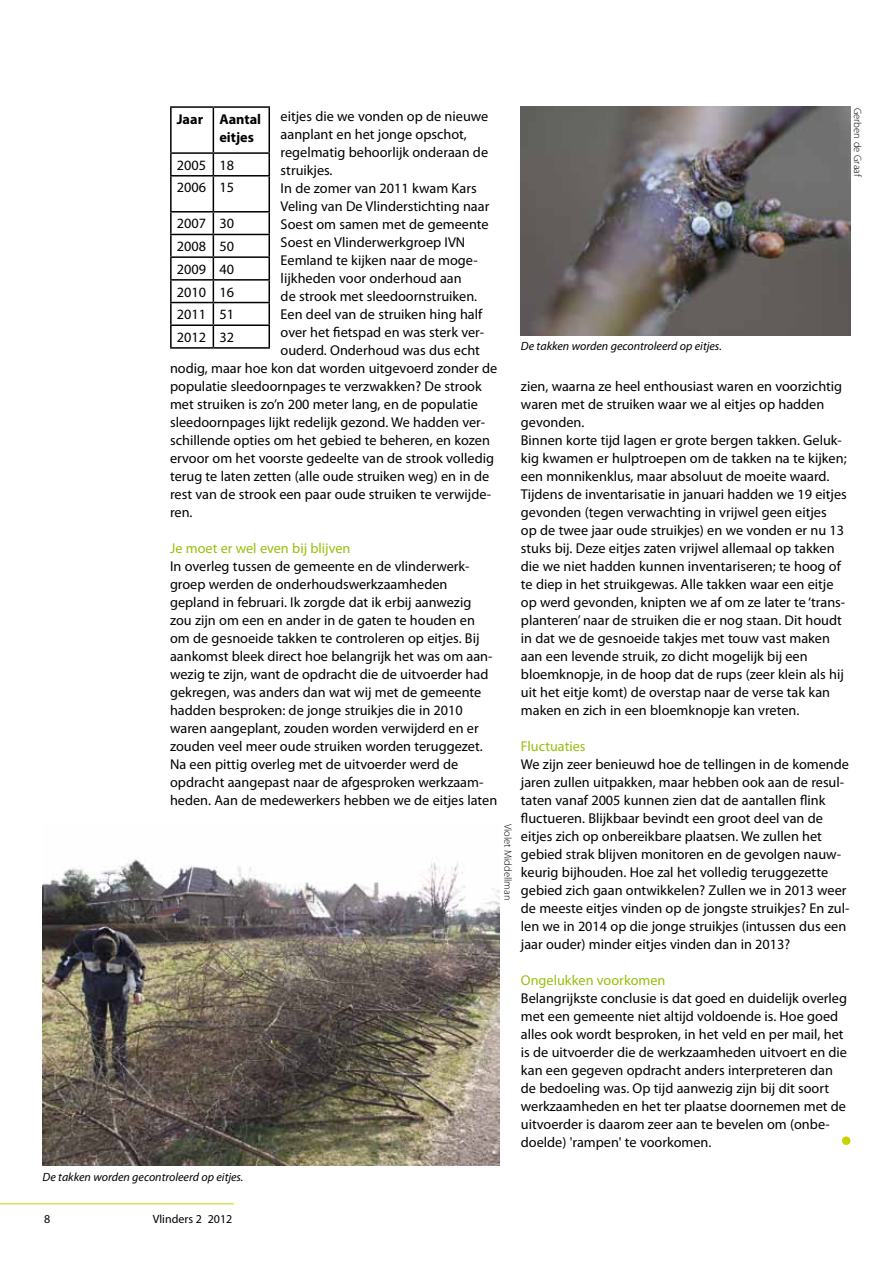
<style>
.page{position:relative;width:893px;height:1263px;background:#fff}
.page>*{position:absolute;margin:0;border:0;box-sizing:border-box;transform-origin:0 0}
.t1{font:14.25px/18px "Myriad Pro";color:#000}
.t2{font:14.25px "Myriad Pro";color:#97bf0d}
.t3{font:700 14.25px/18px "Myriad Pro";color:#000}
.t4{font:italic 12px "Myriad Pro";color:#000}
.t5{font:12px "Myriad Pro";color:#000}
.t6{font:300 10.5px "Myriad Pro";color:#000}
</style>
<div class="page">
<hr style="left:0;top:1203px;width:234px;height:1px;background:#c9d200">
<hr style="left:170px;top:106px;width:43px;height:2px;background:#000">
<hr style="left:170px;top:108px;width:2px;height:44px;background:#000">
<hr style="left:213px;top:106px;width:57px;height:2px;background:#000">
<hr style="left:213px;top:108px;width:1px;height:44px;background:#000">
<hr style="left:268px;top:108px;width:2px;height:44px;background:#000">
<hr style="left:170px;top:152px;width:43px;height:2px;background:#000">
<hr style="left:170px;top:154px;width:2px;height:21px;background:#000">
<hr style="left:213px;top:152px;width:57px;height:2px;background:#000">
<svg style="left:213px;top:154px;width:1px;height:21px"></svg>
<hr style="left:268px;top:154px;width:2px;height:21px;background:#000">
<hr style="left:170px;top:175px;width:43px;height:2px;background:#000">
<hr style="left:170px;top:177px;width:2px;height:34px;background:#000">
<hr style="left:213px;top:175px;width:57px;height:2px;background:#000">
<hr style="left:213px;top:177px;width:1px;height:34px;background:#000">
<hr style="left:268px;top:177px;width:2px;height:34px;background:#000">
<hr style="left:170px;top:211px;width:43px;height:2px;background:#000">
<hr style="left:170px;top:213px;width:2px;height:21px;background:#000">
<hr style="left:213px;top:211px;width:57px;height:2px;background:#000">
<hr style="left:268px;top:213px;width:2px;height:21px;background:#000">
<hr style="left:170px;top:234px;width:43px;height:1px;background:#000">
<hr style="left:170px;top:235px;width:2px;height:21px;background:#000">
<hr style="left:213px;top:234px;width:57px;height:1px;background:#000">
<hr style="left:268px;top:235px;width:2px;height:21px;background:#000">
<hr style="left:170px;top:256px;width:43px;height:2px;background:#000">
<hr style="left:170px;top:258px;width:2px;height:21px;background:#000">
<hr style="left:213px;top:256px;width:57px;height:2px;background:#000">
<hr style="left:268px;top:258px;width:2px;height:21px;background:#000">
<hr style="left:170px;top:279px;width:43px;height:2px;background:#000">
<hr style="left:170px;top:281px;width:2px;height:21px;background:#000">
<hr style="left:213px;top:279px;width:57px;height:2px;background:#000">
<hr style="left:268px;top:281px;width:2px;height:21px;background:#000">
<hr style="left:170px;top:302px;width:43px;height:1px;background:#000">
<hr style="left:170px;top:303px;width:2px;height:21px;background:#000">
<hr style="left:213px;top:302px;width:57px;height:1px;background:#000">
<hr style="left:268px;top:303px;width:2px;height:21px;background:#000">
<hr style="left:170px;top:324px;width:43px;height:2px;background:#000">
<hr style="left:170px;top:326px;width:2px;height:21px;background:#000">
<hr style="left:213px;top:324px;width:57px;height:2px;background:#000">
<svg style="left:213px;top:213px;width:1px;height:134px"></svg>
<hr style="left:268px;top:326px;width:2px;height:21px;background:#000">
<hr style="left:170px;top:347px;width:43px;height:2px;background:#000">
<hr style="left:213px;top:347px;width:57px;height:2px;background:#000">
<img style="left:43px;top:857px;width:457px;height:308px">
<img style="left:521px;top:107px;width:329px;height:229px">
<div style="left:842px;top:1136px;width:8px;height:9px;background:#c9d200;border-radius:50%"></div>
<p class="t1" style="left:281px;top:107px;width:209px">eitjes die we vonden op de nieuwe</p>
<p class="t1" style="left:281px;top:125px;width:188px">aanplant en het jonge opschot,</p>
<p class="t1" style="left:281px;top:143px;width:209px">regelmatig behoorlijk onderaan de</p>
<p class="t1" style="left:281px;top:161px;width:53px">struikjes.</p>
<p class="t1" style="left:281px;top:179px;width:198px">In de zomer van 2011 kwam Kars</p>
<p class="t1" style="left:281px;top:197px;width:210px">Veling van De Vlinderstichting naar</p>
<p class="t1" style="left:281px;top:215px;width:209px">Soest om samen met de gemeente</p>
<p class="t1" style="left:281px;top:233px;width:186px">Soest en Vlinderwerkgroep IVN</p>
<p class="t1" style="left:281px;top:251px;width:199px">Eemland te kijken naar de moge-</p>
<p class="t1" style="left:281px;top:269px;width:183px">lijkheden voor onderhoud aan</p>
<p class="t1" style="left:281px;top:287px;width:198px">de strook met sleedoornstruiken.</p>
<p class="t1" style="left:281px;top:305px;width:203px">Een deel van de struiken hing half</p>
<p class="t1" style="left:281px;top:323px;width:205px">over het fietspad en was sterk ver-</p>
<p class="t1" style="left:281px;top:341px;width:201px">ouderd. Onderhoud was dus echt</p>
<p class="t1" style="left:170px;top:359px;width:329px">nodig, maar hoe kon dat worden uitgevoerd zonder de</p>
<p class="t1" style="left:170px;top:377px;width:313px">populatie sleedoornpages te verzwakken? De strook</p>
<p class="t1" style="left:170px;top:395px;width:309px">met struiken is zo’n 200 meter lang, en de populatie</p>
<p class="t1" style="left:170px;top:413px;width:317px">sleedoornpages lijkt redelijk gezond. We hadden ver-</p>
<p class="t1" style="left:170px;top:431px;width:321px">schillende opties om het gebied te beheren, en kozen</p>
<p class="t1" style="left:170px;top:449px;width:325px">ervoor om het voorste gedeelte van de strook volledig</p>
<p class="t1" style="left:170px;top:467px;width:321px">terug te laten zetten (alle oude struiken weg) en in de</p>
<p class="t1" style="left:170px;top:485px;width:323px">rest van de strook een paar oude struiken te verwijde-</p>
<p class="t1" style="left:170px;top:503px;width:24px">ren.</p>
<p class="t2" style="left:170px;top:539px;width:182px">Je moet er wel even bij blijven</p>
<p class="t1" style="left:170px;top:557px;width:329px">In overleg tussen de gemeente en de vlinderwerk&shy;groep werden de onderhoudswerkzaamheden gepland in februari. Ik zorgde dat ik erbij aanwezig<br>zou zijn om een en ander in de gaten te houden en om de gesnoeide takken te controleren op eitjes. Bij aankomst bleek direct hoe belangrijk het was om aan&shy;wezig te zijn, want de opdracht die de uitvoerder had gekregen, was anders dan wat wij met de gemeente hadden besproken: de jonge struikjes die in 2010 waren aangeplant, zouden worden verwijderd en er zouden veel meer oude struiken worden teruggezet.<br>Na een pittig overleg met de uitvoerder werd de opdracht aangepast naar de afgesproken werkzaam&shy;heden. Aan de medewerkers hebben we de eitjes laten</p>
<p class="t3" style="left:219px;top:109px;width:43px;text-indent:-43px">Jaar Aantal eitjes</p>
<p class="t1" style="left:177px;top:153px;width:59px;line-height:22.6px">2005 18<br>2006 15</p>
<p class="t1" style="left:177px;top:212px;width:59px;line-height:22.6px;text-align:justify">2007 30<br>2008 50<br>2009 40<br>2010 16<br>2011 51<br>2012 32</p>
<p class="t6" style="left:514px;top:824px;width:78px;rotate:90deg">Violet Middellman</p>
<p class="t4" style="left:521px;top:339px;width:202px">De takken worden gecontroleerd op eitjes.</p>
<p class="t6" style="left:863px;top:108px;width:71px;rotate:90deg">Gerben de Graaf</p>
<p class="t1" style="left:521px;top:377px;width:327px">zien, waarna ze heel enthousiast waren en voorzichtig waren met de struiken waar we al eitjes op hadden gevonden.<br>Binnen korte tijd lagen er grote bergen takken. Geluk&shy;kig kwamen er hulptroepen om de takken na te kijken; een monnikenklus, maar absoluut de moeite waard.<br>Tijdens de inventarisatie in januari hadden we 19 eitjes gevonden (tegen verwachting in vrijwel geen eitjes<br>op de twee jaar oude struikjes) en we vonden er nu 13 stuks bij. Deze eitjes zaten vrijwel allemaal op takken die we niet hadden kunnen inventariseren; te hoog of te diep in het struikgewas. Alle takken waar een eitje op werd gevonden, knipten we af om ze later te ‘trans&shy;planteren’ naar de struiken die er nog staan. Dit houdt in dat we de gesnoeide takjes met touw vast maken aan een levende struik, zo dicht mogelijk bij een bloemknopje, in de hoop dat de rups (zeer klein als hij uit het eitje komt) de overstap naar de verse tak kan maken en zich in een bloemknopje kan vreten.</p>
<p class="t2" style="left:521px;top:737px;width:66px">Fluctuaties</p>
<p class="t1" style="left:521px;top:755px;width:330px">We zijn zeer benieuwd hoe de tellingen in de komende jaren zullen uitpakken, maar hebben ook aan de resul&shy;taten vanaf 2005 kunnen zien dat de aantallen flink fluctueren. Blijkbaar bevindt een groot deel van de eitjes zich op onbereikbare plaatsen. We zullen het gebied strak blijven monitoren en de gevolgen nauw&shy;keurig bijhouden. Hoe zal het volledig teruggezette gebied zich gaan ontwikkelen? Zullen we in 2013 weer de meeste eitjes vinden op de jongste struikjes? En zul&shy;len we in 2014 op die jonge struikjes (intussen dus een jaar ouder) minder eitjes vinden dan in 2013?</p>
<p class="t2" style="left:521px;top:971px;width:146px">Ongelukken voorkomen</p>
<p class="t1" style="left:521px;top:989px;width:328px">Belangrijkste conclusie is dat goed en duidelijk overleg met een gemeente niet altijd voldoende is. Hoe goed alles ook wordt besproken, in het veld en per mail, het is de uitvoerder die de werkzaamheden uitvoert en die kan een gegeven opdracht anders interpreteren dan de bedoeling was. Op tijd aanwezig zijn bij dit soort werkzaamheden en het ter plaatse doornemen met de uitvoerder is daarom zeer aan te bevelen om (onbe&shy;doelde) 'rampen' te voorkomen.</p>
<p class="t4" style="left:43px;top:1169px;width:202px">De takken worden gecontroleerd op eitjes.</p>
<p class="t5" style="left:44px;top:1211px;width:8px">8</p>
<p class="t5" style="left:153px;top:1211px;width:81px">Vlinders 2 2012</p>
</div>
